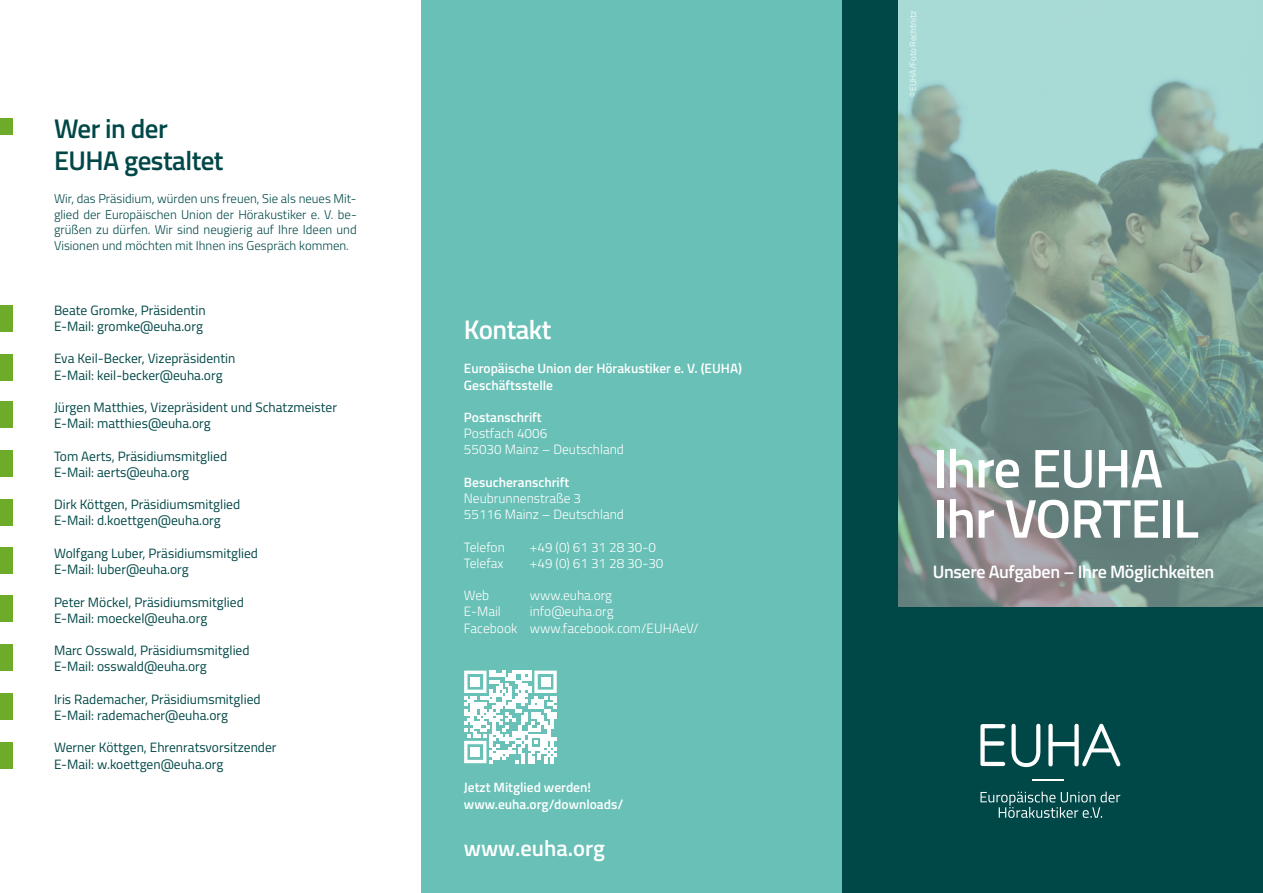
<style>
.page{position:relative;width:1263px;height:893px;background:#fff}
.page>*{position:absolute;margin:0;border:0;box-sizing:border-box;transform-origin:0 0}
.t1{font:600 54.6px/50.2px "Titillium";letter-spacing:-.02em;color:#fff}
.t2{font:600 27px/32.4px "Titillium";letter-spacing:-.02em;color:#004747}
.t3{font:600 27px "Titillium";letter-spacing:-.02em;color:#fff}
.t4{font:600 22.5px "Titillium";color:#fff}
.t5{font:600 18px "Titillium";letter-spacing:-.02em;color:#fff}
.t6{font:13.5px/16.2px "Titillium";color:#004747}
.t7{font:300 13.5px/16.2px "Titillium";color:#fff}
.t8{font:600 13.5px/16.2px "Titillium";color:#fff}
.t9{font:300 12.75px/15.6px "Titillium";color:#004747;text-align:justify}
.t10{font:300 9px "Titillium";color:#fff}
</style>
<div class="page">
<div style="left:842px;top:0;width:421px;height:893px;background:#004747"></div>
<svg style="left:899px;top:0;width:364px;height:606px;background:#87a7a0"></svg>
<div style="left:421px;top:0;width:421px;height:893px;background:#68c0b6"></div>
<div style="left:0;top:305px;width:13px;height:27px;background:#6eab28"></div>
<div style="left:0;top:118px;width:13px;height:17px;background:#6eab28"></div>
<div style="left:0;top:354px;width:13px;height:26px;background:#6eab28"></div>
<div style="left:0;top:401px;width:13px;height:27px;background:#6eab28"></div>
<div style="left:0;top:450px;width:13px;height:27px;background:#6eab28"></div>
<div style="left:0;top:499px;width:13px;height:26px;background:#6eab28"></div>
<div style="left:0;top:547px;width:13px;height:27px;background:#6eab28"></div>
<div style="left:0;top:595px;width:13px;height:27px;background:#6eab28"></div>
<div style="left:0;top:644px;width:13px;height:26px;background:#6eab28"></div>
<div style="left:0;top:694px;width:13px;height:26px;background:#6eab28"></div>
<div style="left:0;top:742px;width:13px;height:27px;background:#6eab28"></div>
<svg style="left:980px;top:791px;width:140px;height:27px"></svg>
<hr style="left:1032px;top:780px;width:32px;height:1px;background:#fff">
<svg style="left:1048px;top:724px;width:72px;height:42px"></svg>
<svg style="left:1011px;top:724px;width:29px;height:43px"></svg>
<svg style="left:980px;top:724px;width:25px;height:42px"></svg>
<svg style="left:464px;top:671px;width:93px;height:92px"></svg>
<div style="left:470px;top:677px;width:10px;height:10px;background:#fff"></div>
<div style="left:541px;top:677px;width:9px;height:10px;background:#fff"></div>
<div style="left:470px;top:747px;width:10px;height:10px;background:#fff"></div>
<h2 class="t2" style="left:54px;top:111px;width:171px">Wer in der<br>EUHA gestaltet</h2>
<p class="t9" style="left:54px;top:190px;width:304px">Wir, das Präsidium, würden uns freuen, Sie als neues Mit&shy;glied der Europäischen Union der Hörakustiker e. V. be&shy;grüßen zu dürfen. Wir sind neugierig auf Ihre Ideen und Visionen und möchten mit Ihnen ins Gespräch kommen.</p>
<p class="t6" style="left:54px;top:301px;width:153px">Beate Gromke, Präsidentin<br>E-Mail: gromke@euha.org</p>
<p class="t6" style="left:54px;top:350px;width:183px">Eva Keil-Becker, Vizepräsidentin<br>E-Mail: keil-becker@euha.org</p>
<p class="t6" style="left:54px;top:399px;width:285px">Jürgen Matthies, Vizepräsident und Schatzmeister<br>E-Mail: matthies@euha.org</p>
<p class="t6" style="left:54px;top:447px;width:175px">Tom Aerts, Präsidiumsmitglied<br>E-Mail: aerts@euha.org</p>
<p class="t6" style="left:54px;top:496px;width:188px">Dirk Köttgen, Präsidiumsmitglied<br>E-Mail: d.koettgen@euha.org</p>
<p class="t6" style="left:54px;top:544px;width:206px">Wolfgang Luber, Präsidiumsmitglied<br>E-Mail: luber@euha.org</p>
<p class="t6" style="left:54px;top:593px;width:191px">Peter Möckel, Präsidiumsmitglied<br>E-Mail: moeckel@euha.org</p>
<p class="t6" style="left:54px;top:642px;width:197px">Marc Osswald, Präsidiumsmitglied<br>E-Mail: osswald@euha.org</p>
<p class="t6" style="left:54px;top:690px;width:208px">Iris Rademacher, Präsidiumsmitglied<br>E-Mail: rademacher@euha.org</p>
<p class="t6" style="left:54px;top:739px;width:224px">Werner Köttgen, Ehrenratsvorsitzender<br>E-Mail: w.koettgen@euha.org</p>
<h2 class="t3" style="left:464px;top:309px;width:89px">Kontakt</h2>
<p class="t8" style="left:464px;top:360px;width:280px">Europäische Union der Hörakustiker e. V. (EUHA)<br>Geschäftsstelle</p>
<p class="t8" style="left:464px;top:408px;width:79px">Postanschrift</p>
<p class="t7" style="left:464px;top:425px;width:162px">Postfach 4006<br>55030 Mainz – Deutschland</p>
<p class="t8" style="left:464px;top:473px;width:107px">Besucheranschrift</p>
<p class="t7" style="left:464px;top:490px;width:162px">Neubrunnenstraße 3<br>55116 Mainz – Deutschland</p>
<p class="t7" style="left:464px;top:538px;width:42px">Telefon</p>
<p class="t7" style="left:530px;top:538px;width:127px">+49 (0) 61 31 28 30-0</p>
<p class="t7" style="left:464px;top:554px;width:41px">Telefax</p>
<p class="t7" style="left:530px;top:554px;width:135px">+49 (0) 61 31 28 30-30</p>
<p class="t7" style="left:464px;top:587px;width:27px">Web</p>
<p class="t7" style="left:530px;top:587px;width:84px">www.euha.org</p>
<p class="t7" style="left:464px;top:603px;width:38px">E-Mail</p>
<p class="t7" style="left:464px;top:603px;width:236px;text-indent:66px">info@euha.org<br>Facebook www.facebook.com/EUHAeV/</p>
<p class="t8" style="left:464px;top:779px;width:161px">Jetzt Mitglied werden! www.euha.org/downloads/</p>
<h3 class="t4" style="left:464px;top:831px;width:143px">www.euha.org</h3>
<p class="t10" style="left:907px;top:97px;width:88px;rotate:-90deg">©EUHA/Foto Rechtnitz</p>
<h1 class="t1" style="left:933px;top:440px;width:268px">Ihre EUHA<br>Ihr VORTEIL</h1>
<h3 class="t5" style="left:933px;top:558px;width:283px">Unsere Aufgaben – Ihre Möglichkeiten</h3>
</div>
